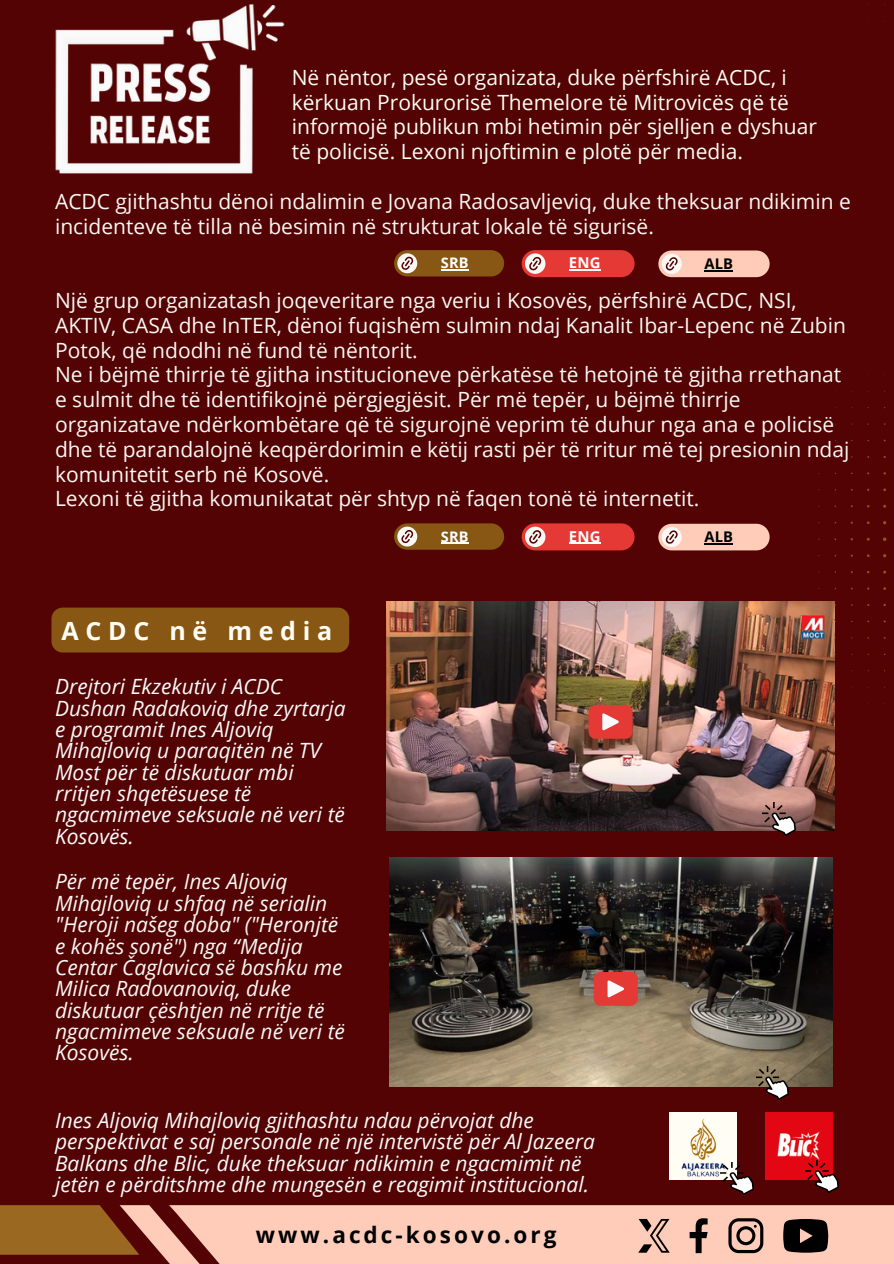
<style>
.page{position:relative;width:894px;height:1264px;background:#fff}
.page>*{position:absolute;margin:0;border:0;box-sizing:border-box;transform-origin:0 0}
.t1{font:700 25.05px "Open Sans";letter-spacing:.27em;color:#fffdf4}
.t2{font:700 22.5px "Open Sans";letter-spacing:.135em;color:#000}
.t3{font:21px/24.8px "Open Sans";color:#faf8f4}
.t4{font:italic 21px/21.3px "Open Sans";color:#fafafa}
.t5{font:italic 21px/21.3px "Open Sans";color:#faf8f4}
.t6{font:21px/24.8px "Open Sans";color:#fffdf4}
.t7{font:700 15px "Open Sans";letter-spacing:.005em;color:#fff}
.t8{font:700 14.7px "Open Sans";letter-spacing:.005em;color:#000}
.t9{font:700 14.55px "Open Sans";letter-spacing:.005em;color:#fff}
</style>
<div class="page">
<div style="left:0;top:0;width:893px;height:1263px;background:#530303"></div>
<svg style="left:0;top:1205px;width:893px;height:58px"></svg>
<svg style="left:818px;top:374px;width:69px;height:330px"></svg>
<img style="left:55px;top:4px;width:230px;height:170px">
<img style="left:389px;top:857px;width:442px;height:229px">
<img style="left:386px;top:601px;width:448px;height:230px">
<img style="left:762px;top:802px;width:33px;height:33px">
<svg style="left:593px;top:972px;width:44px;height:33px"></svg>
<div style="left:51px;top:607px;width:298px;height:45px;background:#875713;border-radius:11px"></div>
<svg style="left:588px;top:705px;width:44px;height:33px"></svg>
<img style="left:756px;top:1066px;width:32px;height:33px">
<img style="left:765px;top:1112px;width:67px;height:67px">
<img style="left:805px;top:1160px;width:33px;height:32px">
<div style="left:669px;top:1112px;width:67px;height:67px;background:#fffdf4"></div>
<img style="left:681px;top:1119px;width:39px;height:57px">
<img style="left:720px;top:1162px;width:33px;height:32px">
<div style="left:394px;top:250px;width:110px;height:26px;background:#875713;border-radius:13px"></div>
<svg style="left:397px;top:253px;width:20px;height:20px"></svg>
<svg style="left:401px;top:257px;width:12px;height:13px"></svg>
<div style="left:521px;top:250px;width:113px;height:27px;background:#e53935;border-radius:14px"></div>
<div style="left:525px;top:253px;width:20px;height:21px;background:#faf8f4;border-radius:50%"></div>
<svg style="left:529px;top:257px;width:12px;height:14px"></svg>
<div style="left:658px;top:250px;width:111px;height:27px;background:#feccb9;border-radius:13px"></div>
<div style="left:661px;top:254px;width:20px;height:20px;background:#faf8f4;border-radius:50%"></div>
<svg style="left:665px;top:257px;width:13px;height:14px"></svg>
<svg style="left:441px;top:269px;width:27px;height:1px"></svg>
<hr style="left:569px;top:269px;width:31px;height:2px;background:#fff">
<svg style="left:704px;top:270px;width:29px;height:1px"></svg>
<div style="left:394px;top:523px;width:110px;height:26px;background:#875713;border-radius:13px"></div>
<svg style="left:397px;top:526px;width:20px;height:20px"></svg>
<svg style="left:401px;top:530px;width:12px;height:13px"></svg>
<div style="left:521px;top:523px;width:113px;height:27px;background:#e53935;border-radius:14px"></div>
<div style="left:525px;top:526px;width:20px;height:21px;background:#faf8f4;border-radius:50%"></div>
<svg style="left:529px;top:530px;width:12px;height:14px"></svg>
<div style="left:658px;top:524px;width:111px;height:26px;background:#feccb9;border-radius:13px"></div>
<div style="left:661px;top:527px;width:20px;height:20px;background:#faf8f4;border-radius:50%"></div>
<svg style="left:665px;top:530px;width:13px;height:14px"></svg>
<hr style="left:441px;top:542px;width:27px;height:2px;background:#fff">
<hr style="left:569px;top:543px;width:31px;height:1px;background:#fff">
<svg style="left:704px;top:543px;width:29px;height:1px"></svg>
<p class="t6" style="left:292px;top:64px;width:526px">Në nëntor, pesë organizata, duke përfshirë ACDC, i kërkuan Prokurorisë Themelore të Mitrovicës që të informojë publikun mbi hetimin për sjelljen e dyshuar të policisë. Lexoni njoftimin e plotë për media.</p>
<p class="t3" style="left:55px;top:189px;width:797px">ACDC gjithashtu dënoi ndalimin e Jovana Radosavljeviq, duke theksuar ndikimin e incidenteve të tilla në besimin në strukturat lokale të sigurisë.</p>
<p class="t9" style="left:441px;top:253px;width:29px">SRB</p>
<p class="t7" style="left:569px;top:252px;width:33px">ENG</p>
<p class="t8" style="left:704px;top:253px;width:30px">ALB</p>
<p class="t3" style="left:55px;top:288px;width:795px">Një grup organizatash joqeveritare nga veriu i Kosovës, përfshirë ACDC, NSI, AKTIV, CASA dhe InTER, dënoi fuqishëm sulmin ndaj Kanalit Ibar-Lepenc në Zubin Potok, që ndodhi në fund të nëntorit.<br>Ne i bëjmë thirrje të gjitha institucioneve përkatëse të hetojnë të gjitha rrethanat e sulmit dhe të identifikojnë përgjegjësit. Për më tepër, u bëjmë thirrje organizatave ndërkombëtare që të sigurojnë veprim të duhur nga ana e policisë dhe të parandalojnë keqpërdorimin e këtij rasti për të rritur më tej presionin ndaj komunitetit serb në Kosovë.<br>Lexoni të gjitha komunikatat për shtyp në faqen tonë të internetit.</p>
<h3 class="t1" style="left:61px;top:613px;width:272px">ACDC në media</h3>
<h3 class="t4" style="left:55px;top:675px;width:292px">Drejtori Ekzekutiv i ACDC<br>Dushan Radakoviq dhe zyrtarja e programit Ines Aljoviq<br>Mihajloviq u paraqitën në TV<br>Most për të diskutuar mbi rritjen shqetësuese të ngacmimeve seksuale në veri të<br>Kosovës.</h3>
<p class="t5" style="left:55px;top:870px;width:291px">Për më tepër, Ines Aljoviq<br>Mihajloviq u shfaq në serialin "Heroji našeg doba" ("Heronjtë e kohës sonë") nga “Medija<br>Centar Čaglavica së bashku me<br>Milica Radovanoviq, duke diskutuar çështjen në rritje të ngacmimeve seksuale në veri të<br>Kosovës.</p>
<p class="t9" style="left:441px;top:526px;width:29px">SRB</p>
<p class="t7" style="left:569px;top:525px;width:33px">ENG</p>
<p class="t8" style="left:704px;top:526px;width:30px">ALB</p>
<p class="t4" style="left:55px;top:1109px;width:541px">Ines Aljoviq Mihajloviq gjithashtu ndau përvojat dhe perspektivat e saj personale në një intervistë për Al Jazeera Balkans dhe Blic, duke theksuar ndikimin e ngacmimit në jetën e përditshme dhe mungesën e reagimit institucional.</p>
<h3 class="t2" style="left:256px;top:1219px;width:302px">www.acdc-kosovo.org</h3>
</div>
